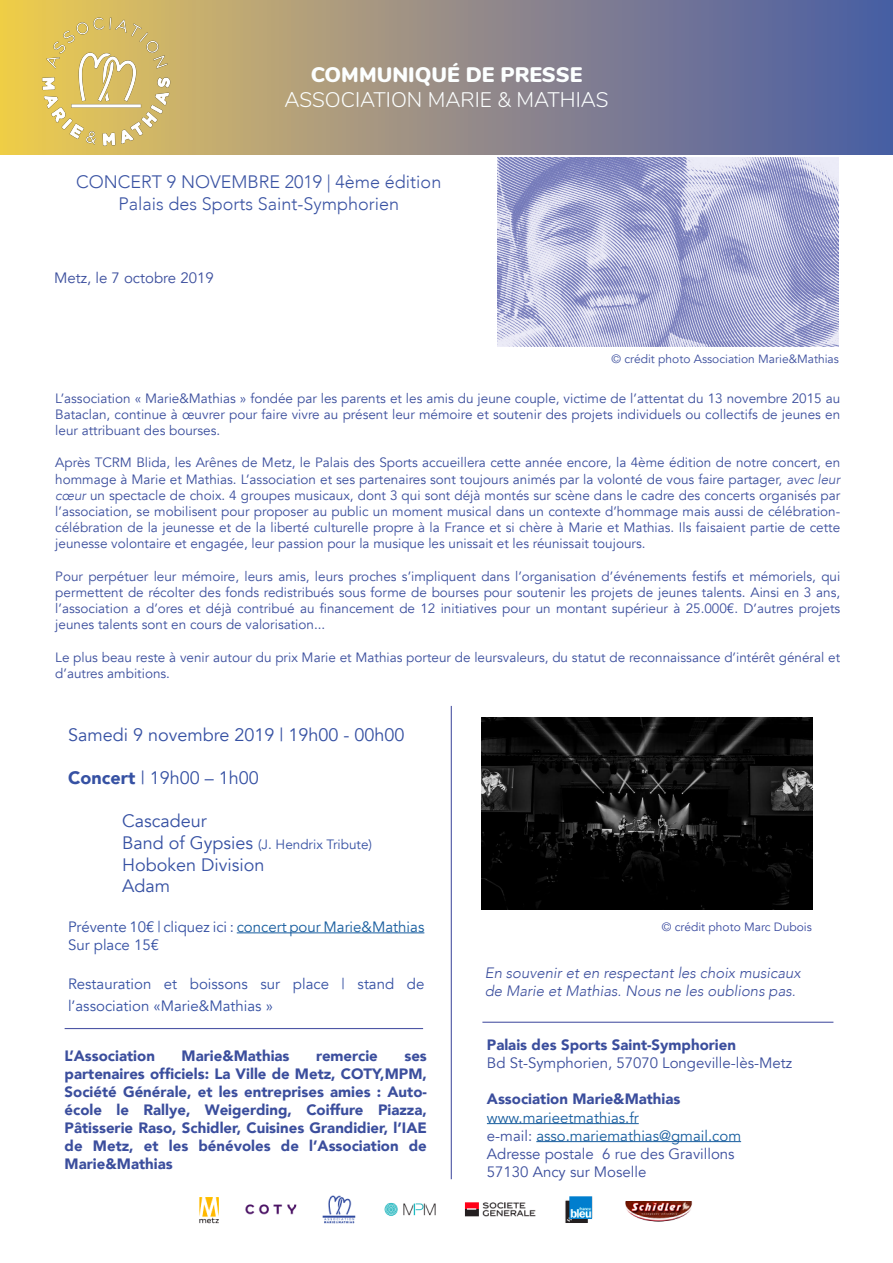
<style>
.page{position:relative;width:893px;height:1263px;background:#fff}
.page>*{position:absolute;margin:0;border:0;box-sizing:border-box;transform-origin:0 0}
.t1{font:300 21px "Nunito";color:#fcffff}
.t2{font:900 21px "Nunito";color:#fcffff}
.t3{font:18px "Avenir";color:#3651a3}
.t4{font:300 18px "Avenir";color:#3a53a3}
.t5{font:900 15px/18px "Avenir";color:#3b4e9d;text-align:justify}
.t6{font:15px "Avenir";color:#3b4e9d}
.t7{font:15px "Avenir";color:#175d9e}
.t8{font:italic 300 15px/18px "Avenir";color:#3b4e9d}
.t9{font:15px/21.6px "Avenir";color:#3651a3}
.t10{font:13.5px/16.2px "Avenir";color:#3b4e9d;text-align:justify}
.t11{font:13.5px "Avenir";color:#3651a3}
.t12{font:12px "Avenir";color:#3b4e9d}
.t13{font:12px "Avenir";color:#394a9f}
.s1{font-weight:300;font-style:italic}
.s2{font-weight:900}
.s3{font-size:18px}
.s4{color:#3651a3}
.s5{color:#3b4e9d}
</style>
<div class="page">
<svg style="left:0;top:0;width:893px;height:154px;background:#8f8887"></svg>
<hr style="left:237px;top:932px;width:187px;height:1px;background:#175d9e">
<hr style="left:451px;top:706px;width:1px;height:473px;background:#4e57a5">
<hr style="left:482px;top:1022px;width:351px;height:1px;background:#4e57a5">
<hr style="left:487px;top:1123px;width:152px;height:1px;background:#175d9e">
<hr style="left:536px;top:1141px;width:205px;height:1px;background:#175d9e">
<hr style="left:65px;top:1028px;width:358px;height:1px;background:#4e57a5">
<img style="left:497px;top:157px;width:342px;height:190px">
<img style="left:35px;top:11px;width:141px;height:141px">
<img style="left:482px;top:718px;width:330px;height:191px">
<img style="left:199px;top:1195px;width:494px;height:29px">
<p class="t2" style="left:311px;top:59px;width:273px">COMMUNIQUÉ DE PRESSE</p>
<p class="t1" style="left:284px;top:84px;width:326px">ASSOCIATION MARIE &amp; MATHIAS</p>
<p class="t4" style="left:76px;top:171px;width:367px">CONCERT 9 NOVEMBRE 2019 | 4ème édition</p>
<p class="t4" style="left:118px;top:193px;width:282px">Palais des Sports Saint-Symphorien</p>
<p class="t6" style="left:54px;top:269px;width:161px">Metz, le 7 octobre 2019</p>
<p class="t12" style="left:612px;top:352px;width:229px">© crédit photo Association Marie&amp;Mathias</p>
<p class="t10" style="left:55px;top:390px;width:786px">L’association « Marie&amp;Mathias » fondée par les parents et les amis du jeune couple, victime de l’attentat du 13 novembre 2015 au Bataclan, continue à œuvrer pour faire vivre au présent leur mémoire et soutenir des projets individuels ou collectifs de jeunes en leur attribuant des bourses.</p>
<p class="t10" style="left:55px;top:455px;width:786px">Après TCRM Blida, les Arênes de Metz, le Palais des Sports accueillera cette année encore, la 4ème édition de notre concert, en hommage à Marie et Mathias. L’association et ses partenaires sont toujours animés par la volonté de vous faire partager, <span class="s1">avec leur cœur</span> un spectacle de choix. 4 groupes musicaux, dont 3 qui sont déjà montés sur scène dans le cadre des concerts organisés par l’association, se mobilisent pour proposer au public un moment musical dans un contexte d’hommage mais aussi de célébration&shy;célébration de la jeunesse et de la liberté culturelle propre à la France et si chère à Marie et Mathias. Ils faisaient partie de cette jeunesse volontaire et engagée, leur passion pour la musique les unissait et les réunissait toujours.</p>
<p class="t10" style="left:55px;top:568px;width:786px">Pour perpétuer leur mémoire, leurs amis, leurs proches s’impliquent dans l’organisation d’événements festifs et mémoriels, qui permettent de récolter des fonds redistribués sous forme de bourses pour soutenir les projets de jeunes talents. Ainsi en 3 ans, l’association a d’ores et déjà contribué au financement de 12 initiatives pour un montant supérieur à 25.000€. D’autres projets jeunes talents sont en cours de valorisation...</p>
<p class="t10" style="left:55px;top:649px;width:786px">Le plus beau reste à venir autour du prix Marie et Mathias porteur de leursvaleurs, du statut de reconnaissance d’intérêt général et d’autres ambitions.</p>
<p class="t3" style="left:68px;top:724px;width:338px">Samedi 9 novembre 2019 | 19h00 - 00h00</p>
<p class="t3" style="left:68px;top:767px;width:192px"><span class="s2">Concert</span> | 19h00 – 1h00</p>
<p class="t3" style="left:122px;top:810px;width:86px">Cascadeur</p>
<p class="t11" style="left:122px;top:836px;width:252px"><span class="s3">Band of Gypsies</span> (J. Hendrix Tribute)</p>
<p class="t3" style="left:122px;top:854px;width:144px">Hoboken Division</p>
<p class="t3" style="left:122px;top:875px;width:50px">Adam</p>
<p class="t7" style="left:68px;top:918px;width:358px"><span class="s4">Prévente 10€ | cliquez ici :</span> concert pour Marie&amp;Mathias</p>
<p class="t9" style="left:68px;top:934px;width:93px">Sur place 15€</p>
<p class="t9" style="left:68px;top:974px;width:358px">Restauration et boissons sur place | stand de l’association «Marie&amp;Mathias »</p>
<p class="t8" style="left:485px;top:964px;width:317px">En souvenir et en respectant les choix musicaux de Marie et Mathias. Nous ne les oublions pas.</p>
<p class="t5" style="left:487px;top:1036px;width:251px">Palais des Sports Saint-Symphorien</p>
<p class="t6" style="left:487px;top:1054px;width:307px">Bd St-Symphorien, 57070 Longeville-lès-Metz</p>
<p class="t5" style="left:487px;top:1090px;width:195px">Association Marie&amp;Mathias</p>
<p class="t7" style="left:487px;top:1108px;width:153px">www.marieetmathias.fr</p>
<p class="t7" style="left:487px;top:1126px;width:256px"><span class="s5">e-mail:</span> asso.mariemathias@gmail.com</p>
<p class="t6" style="left:487px;top:1144px;width:249px">Adresse postale 6 rue des Gravillons</p>
<p class="t6" style="left:487px;top:1162px;width:161px">57130 Ancy sur Moselle</p>
<p class="t13" style="left:662px;top:920px;width:152px">© crédit photo Marc Dubois</p>
<p class="t5" style="left:65px;top:1046px;width:92px">L’Association</p>
<p class="t5" style="left:182px;top:1046px;width:110px">Marie&amp;Mathias</p>
<p class="t5" style="left:316px;top:1046px;width:63px">remercie</p>
<p class="t5" style="left:65px;top:1046px;width:364px;text-indent:340px">ses partenaires officiels: La Ville de Metz, COTY,MPM, Société Générale, et les entreprises amies : Auto&shy;école le Rallye, Weigerding, Coiffure Piazza, Pâtisserie Raso, Schidler, Cuisines Grandidier, l’IAE de Metz, et les bénévoles de l’Association de Marie&amp;Mathias</p>
</div>
